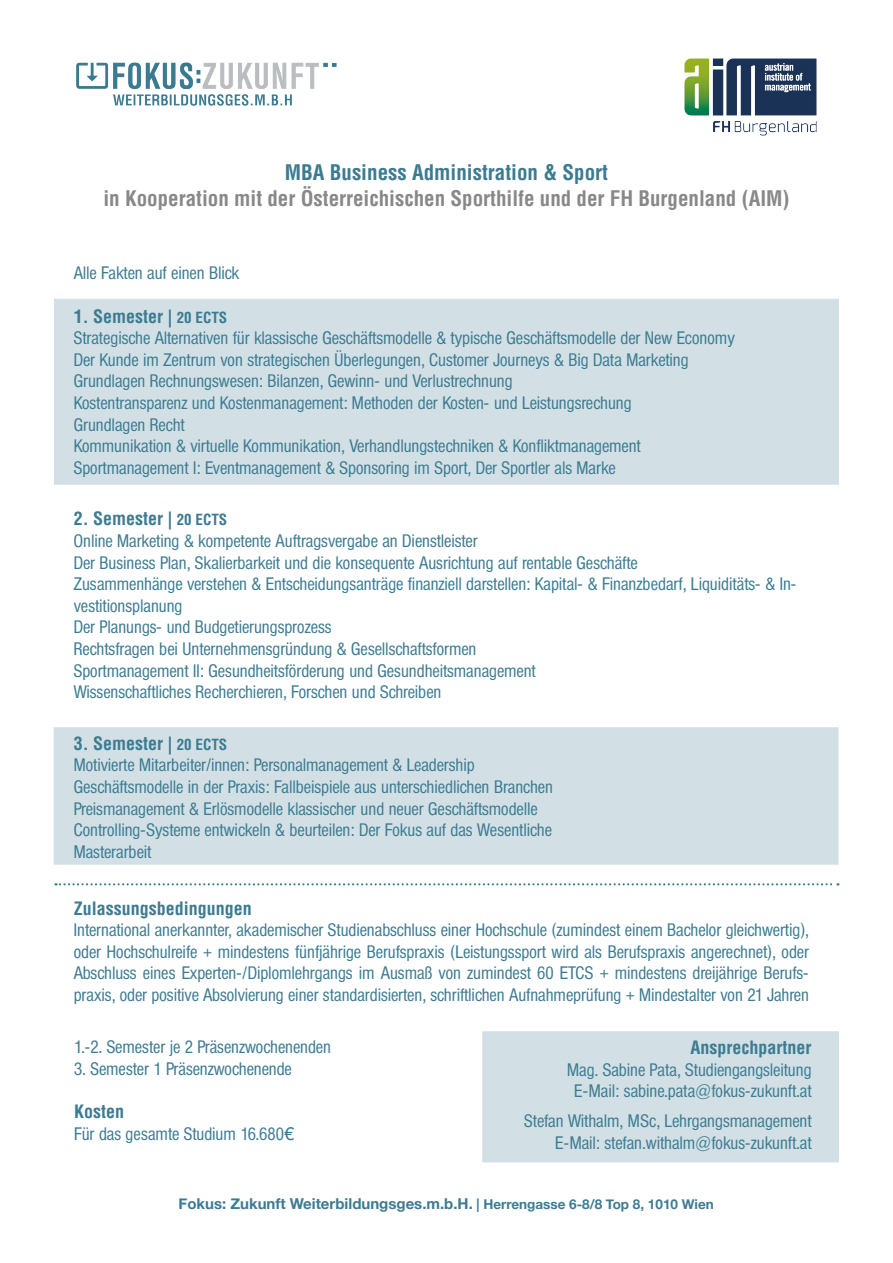
<style>
.page{position:relative;width:893px;height:1263px;background:#fff}
.page>*{position:absolute;margin:0;border:0;box-sizing:border-box;transform-origin:0 0}
.t1{font:700 condensed 21px "Helvetica";color:#888}
.t2{font:700 condensed 21px "Helvetica";color:#3c7b91}
.t3{font:300 18px/21.6px "Helvetica Con BQ";color:#3c7b91}
.t4{font:700 condensed 18px "Helvetica";color:#3c7b91}
.t5{font:700 15px "Helvetica Neue";color:#3c7b91}
.s1{font-size:15px}
.s2{font-family:"Helvetica Neue";font-weight:400}
.s3{font-size:13.5px}
</style>
<div class="page">
<div style="left:483px;top:1032px;width:355px;height:130px;background:#d2e0e5"></div>
<img style="left:76px;top:62px;width:261px;height:44px">
<div style="left:55px;top:299px;width:783px;height:185px;background:#d2e0e5"></div>
<img style="left:684px;top:58px;width:133px;height:78px">
<div style="left:54px;top:728px;width:784px;height:136px;background:#d2e0e5"></div>
<svg style="left:56px;top:883px;width:782px;height:2px"></svg>
<p class="t2" style="left:285px;top:160px;width:325px">MBA Business Administration &amp; Sport</p>
<p class="t1" style="left:103px;top:186px;width:688px">in Kooperation mit der Österreichischen Sporthilfe und der FH Burgenland (AIM)</p>
<p class="t3" style="left:74px;top:262px;width:167px">Alle Fakten auf einen Blick</p>
<p class="t4" style="left:74px;top:305px;width:155px">1. Semester | <span class="s1">20 ECTS</span></p>
<p class="t3" style="left:74px;top:327px;width:663px">Strategische Alternativen für klassische Geschäftsmodelle &amp; typische Geschäftsmodelle der New Economy Der Kunde im Zentrum von strategischen Überlegungen, Customer Journeys &amp; Big Data Marketing Grundlagen Rechnungswesen: Bilanzen, Gewinn- und Verlustrechnung<br>Kostentransparenz und Kostenmanagement: Methoden der Kosten- und Leistungsrechung<br>Grundlagen Recht<br>Kommunikation &amp; virtuelle Kommunikation, Verhandlungstechniken &amp; Konfliktmanagement Sportmanagement I: Eventmanagement &amp; Sponsoring im Sport, Der Sportler als Marke</p>
<p class="t4" style="left:74px;top:508px;width:155px">2. Semester | <span class="s1">20 ECTS</span></p>
<p class="t3" style="left:74px;top:530px;width:724px">Online Marketing &amp; kompetente Auftragsvergabe an Dienstleister<br>Der Business Plan, Skalierbarkeit und die konsequente Ausrichtung auf rentable Geschäfte<br>Zusammenhänge verstehen &amp; Entscheidungsanträge finanziell darstellen: Kapital- &amp; Finanzbedarf, Liquiditäts- &amp; In&shy;vestitionsplanung<br>Der Planungs- und Budgetierungsprozess<br>Rechtsfragen bei Unternehmensgründung &amp; Gesellschaftsformen<br>Sportmanagement II: Gesundheitsförderung und Gesundheitsmanagement<br>Wissenschaftliches Recherchieren, Forschen und Schreiben</p>
<p class="t4" style="left:74px;top:733px;width:155px">3. Semester | <span class="s1">20 ECTS</span></p>
<p class="t3" style="left:74px;top:754px;width:481px">Motivierte Mitarbeiter/innen: Personalmanagement &amp; Leadership Geschäftsmodelle in der Praxis: Fallbeispiele aus unterschiedlichen Branchen Preismanagement &amp; Erlösmodelle klassischer und neuer Geschäftsmodelle Controlling-Systeme entwickeln &amp; beurteilen: Der Fokus auf das Wesentliche Masterarbeit</p>
<p class="t4" style="left:74px;top:897px;width:179px">Zulassungsbedingungen</p>
<p class="t3" style="left:74px;top:919px;width:737px;text-align:justify">International anerkannter, akademischer Studienabschluss einer Hochschule (zumindest einem Bachelor gleichwertig), oder Hochschulreife + mindestens fünfjährige Berufspraxis (Leistungssport wird als Berufspraxis angerechnet), oder Abschluss eines Experten-/Diplomlehrgangs im Ausmaß von zumindest 60 ETCS + mindestens dreijährige Berufs&shy;praxis, oder positive Absolvierung einer standardisierten, schriftlichen Aufnahmeprüfung + Mindestalter von 21 Jahren</p>
<p class="t3" style="left:74px;top:1036px;width:258px">1.-2. Semester je 2 Präsenzwochenenden</p>
<p class="t3" style="left:74px;top:1058px;width:219px">3. Semester 1 Präsenzwochenende</p>
<p class="t4" style="left:74px;top:1101px;width:52px">Kosten</p>
<p class="t3" style="left:74px;top:1122px;width:221px">Für das gesamte Studium 16.680<span class="s2">€</span></p>
<p class="t4" style="left:690px;top:1037px;width:122px">Ansprechpartner</p>
<p class="t3" style="left:567px;top:1059px;width:246px;text-align:center">Mag. Sabine Pata, Studiengangsleitung<br>E-Mail: sabine.pata@fokus-zukunft.at</p>
<p class="t3" style="left:524px;top:1110px;width:289px;text-align:right">Stefan Withalm, MSc, Lehrgangsmanagement<br>E-Mail: stefan.withalm@fokus-zukunft.at</p>
<p class="t5" style="left:178px;top:1197px;width:537px">Fokus: Zukunft Weiterbildungsges.m.b.H. <span class="s3">| Herrengasse 6-8/8 Top 8, 1010 Wien</span></p>
</div>
